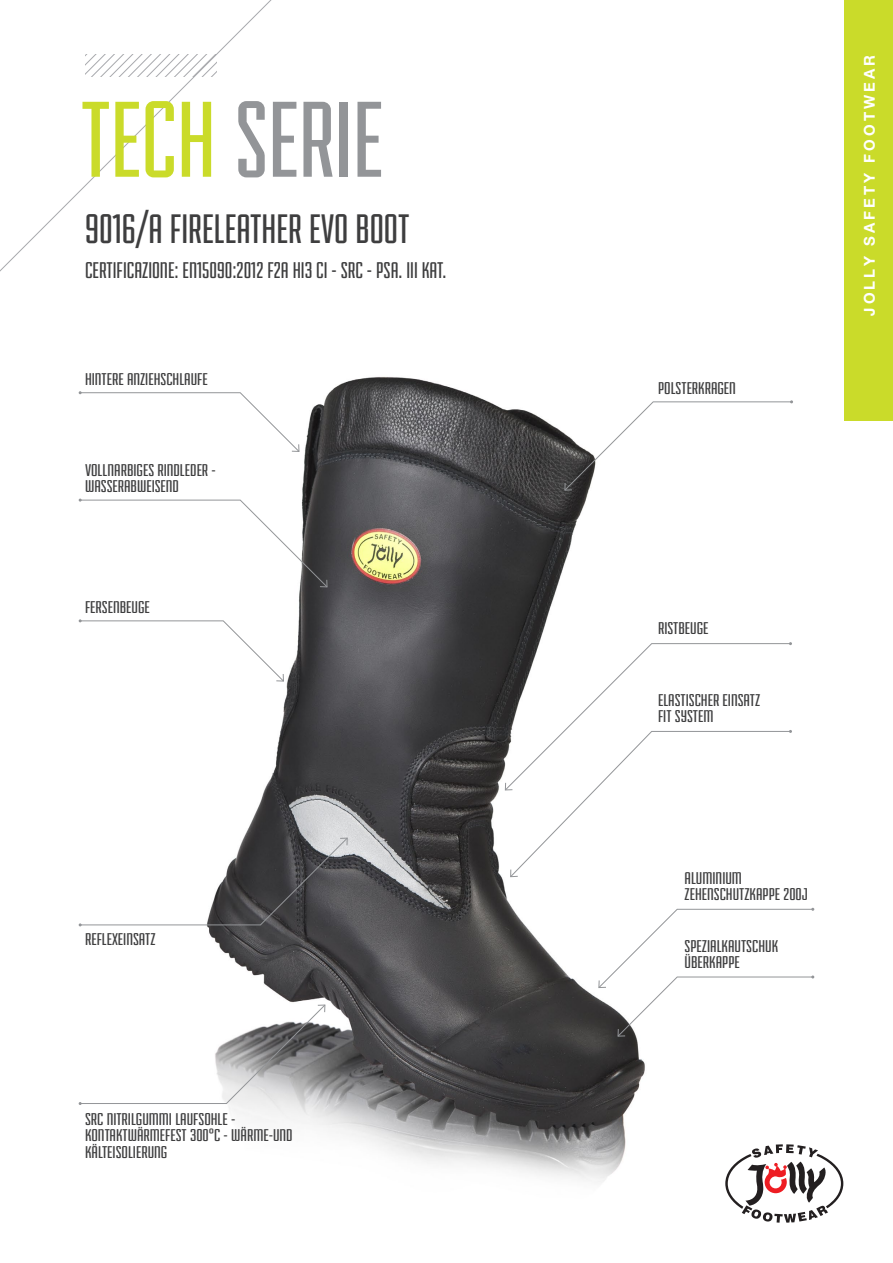
<style>
.page{position:relative;width:893px;height:1263px;background:#fff}
.page>*{position:absolute;margin:0;border:0;box-sizing:border-box;transform-origin:0 0}
.t1{font:113.7px "Fairview";color:#939598}
.t2{font:43.5px "Fairview";color:#3e3e3f}
.t3{font:24px "Fairview";color:#3e3e3f}
.t4{font:18px/16.5px "Fairview";color:#3e3e3f;scale:1.1 1}
.t5{font:700 15px "Helvetica Neue LT Pro";letter-spacing:.2em;color:#fff}
.s1{color:#cadb2a}
</style>
<div class="page">
<img style="left:207px;top:376px;width:438px;height:807px">
<div style="left:844px;top:0;width:49px;height:421px;background:#cadb2a"></div>
<svg style="left:85px;top:54px;width:132px;height:23px"></svg>
<svg style="left:725px;top:1144px;width:118px;height:79px"></svg>
<svg style="left:79px;top:619px;width:205px;height:63px"></svg>
<svg style="left:79px;top:837px;width:269px;height:89px"></svg>
<svg style="left:79px;top:1004px;width:247px;height:101px"></svg>
<svg style="left:79px;top:391px;width:221px;height:61px"></svg>
<svg style="left:79px;top:499px;width:249px;height:89px"></svg>
<svg style="left:564px;top:400px;width:229px;height:91px"></svg>
<svg style="left:598px;top:908px;width:216px;height:129px"></svg>
<svg style="left:504px;top:642px;width:288px;height:236px"></svg>
<p class="t1" style="left:81px;top:83px;width:304px"><span class="s1">TECH</span> SERIE</p>
<p class="t2" style="left:85px;top:207px;width:326px">9016/A FIRELEATHER EVO BOOT</p>
<p class="t3" style="left:85px;top:258px;width:363px">CERTIFICAZIONE: EN15090:2012 F2A HI3 CI - SRC - PSA. III KAT.</p>
<p class="t4" style="left:85px;top:370px;width:113px">HINTERE ANZIEHSCHLAUFE</p>
<p class="t4" style="left:85px;top:462px;width:120px">VOLLNARBIGES RINDLEDER -<br>WASSERABWEISEND</p>
<p class="t4" style="left:85px;top:599px;width:60px">FERSENBEUGE</p>
<p class="t4" style="left:85px;top:931px;width:66px">REFLEXEINSATZ</p>
<p class="t4" style="left:85px;top:1111px;width:190px">SRC NITRILGUMMI LAUFSOHLE -<br>KONTAKTWÄRMEFEST 300°C - WÄRME-UND<br>KÄLTEISOLIERUNG</p>
<p class="t4" style="left:658px;top:380px;width:72px">POLSTERKRAGEN</p>
<p class="t5" style="left:860px;top:316px;width:262px;rotate:-90deg">JOLLY SAFETY FOOTWEAR</p>
<p class="t4" style="left:658px;top:620px;width:47px">RISTBEUGE</p>
<p class="t4" style="left:658px;top:691px;width:94px">ELASTISCHER EINSATZ</p>
<p class="t4" style="left:658px;top:708px;width:52px">FIT SYSTEM</p>
<p class="t4" style="left:685px;top:870px;width:114px">ALUMINIUM<br>ZEHENSCHUTZKAPPE 200J</p>
<p class="t4" style="left:685px;top:938px;width:87px">SPEZIALKAUTSCHUK<br>ÜBERKAPPE</p>
</div>
